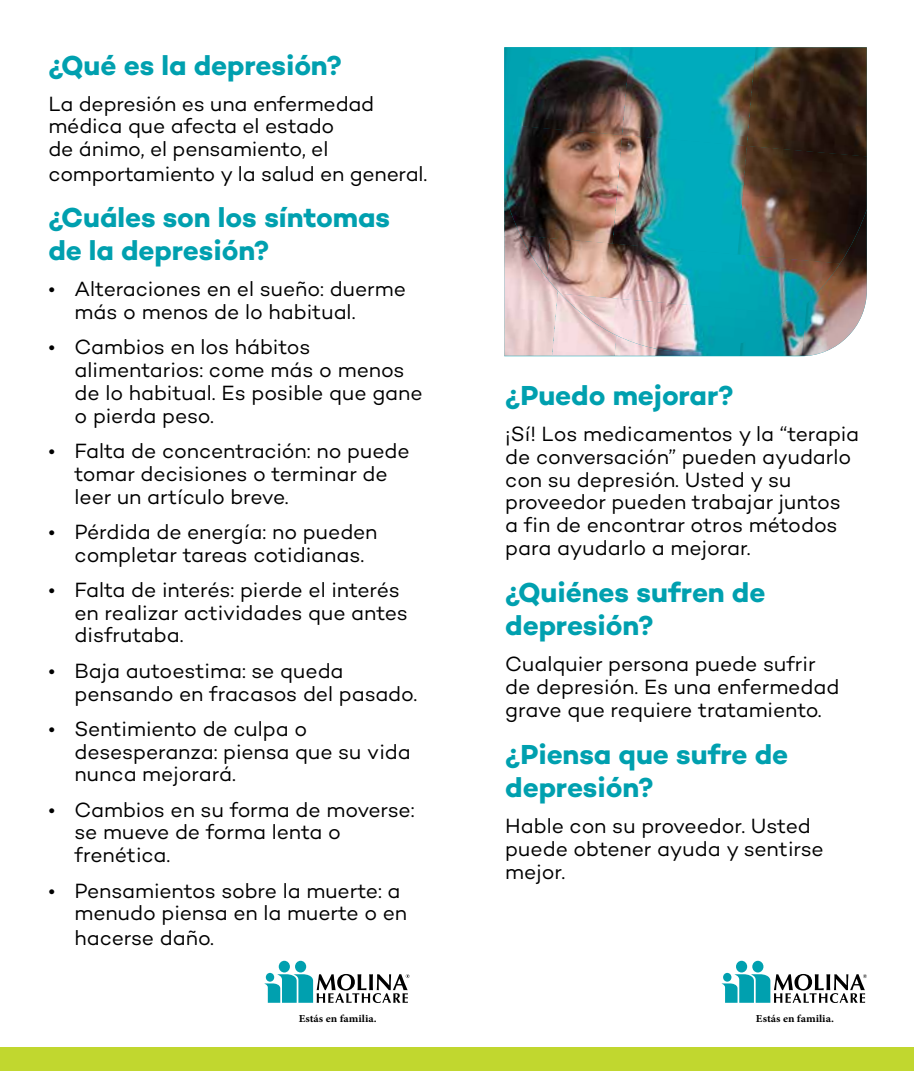
<style>
.page{position:relative;width:914px;height:1071px;background:#fff}
.page>*{position:absolute;margin:0;border:0;box-sizing:border-box;transform-origin:0 0}
.t1{font:700 28px/33.6px "Campton";letter-spacing:-.005em;color:#00a0af}
.t2{font:21px/22.8px "Campton";letter-spacing:-.005em;color:#000}
.t3{font:700 10.67px "Minion Pro";color:#000;scale:1.07 1}
</style>
<div class="page">
<svg style="left:264px;top:960px;width:146px;height:43px"></svg>
<div style="left:266px;top:973px;width:8px;height:9px;background:#00a0af;border-radius:50%"></div>
<div style="left:752px;top:961px;width:11px;height:12px;background:#00a0af;border-radius:50%"></div>
<div style="left:736px;top:961px;width:11px;height:12px;background:#00a0af;border-radius:50%"></div>
<svg style="left:721px;top:974px;width:145px;height:29px"></svg>
<div style="left:723px;top:973px;width:8px;height:9px;background:#00a0af;border-radius:50%"></div>
<img style="left:806px;top:264px;width:60px;height:92px">
<img style="left:504px;top:244px;width:48px;height:112px">
<img style="left:740px;top:314px;width:66px;height:42px">
<img style="left:552px;top:314px;width:62px;height:42px">
<img style="left:614px;top:352px;width:126px;height:4px">
<img style="left:755px;top:47px;width:111px;height:99px">
<img style="left:630px;top:47px;width:125px;height:99px">
<img style="left:504px;top:47px;width:126px;height:88px">
<img style="left:747px;top:146px;width:119px;height:118px">
<img style="left:622px;top:135px;width:125px;height:103px">
<img style="left:504px;top:125px;width:118px;height:119px">
<img style="left:546px;top:238px;width:294px;height:76px">
<img style="left:520px;top:235px;width:30px;height:43px">
<img style="left:560px;top:294px;width:234px;height:58px">
<div style="left:0;top:1047px;width:913px;height:24px;background:#c1d72f"></div>
<h1 class="t1" style="left:48px;top:48px;width:295px">¿Qué es la depresión?</h1>
<p class="t2" style="left:48px;top:91px;width:380px;line-height:23.3px">La depresión es una enfermedad médica que afecta el estado<br>de ánimo, el pensamiento, el comportamiento y la salud en general.</p>
<h1 class="t1" style="left:48px;top:200px;width:343px">¿Cuáles son los síntomas de la depresión?</h1>
<p class="t2" style="left:75px;top:277px;width:333px;text-indent:-26px">• Alteraciones en el sueño: duerme más o menos de lo habitual.</p>
<p class="t2" style="left:75px;top:336px;width:349px;text-indent:-26px">• Cambios en los hábitos alimentarios: come más o menos de lo habitual. Es posible que gane o pierda peso.</p>
<p class="t2" style="left:75px;top:439px;width:337px;text-indent:-26px">• Falta de concentración: no puede tomar decisiones o terminar de leer un artículo breve.</p>
<p class="t2" style="left:75px;top:520px;width:304px;text-indent:-26px">• Pérdida de energía: no pueden completar tareas cotidianas.</p>
<p class="t2" style="left:75px;top:578px;width:335px;text-indent:-26px">• Falta de interés: pierde el interés en realizar actividades que antes disfrutaba.</p>
<p class="t2" style="left:75px;top:659px;width:344px;text-indent:-26px">• Baja autoestima: se queda pensando en fracasos del pasado.</p>
<p class="t2" style="left:75px;top:717px;width:337px;text-indent:-26px">• Sentimiento de culpa o desesperanza: piensa que su vida nunca mejorará.</p>
<p class="t2" style="left:75px;top:798px;width:341px;text-indent:-26px">• Cambios en su forma de moverse: se mueve de forma lenta o frenética.</p>
<p class="t2" style="left:75px;top:879px;width:334px;text-indent:-26px">• Pensamientos sobre la muerte: a menudo piensa en la muerte o en</p>
<p class="t2" style="left:75px;top:927px;width:141px">hacerse daño.</p>
<h1 class="t1" style="left:505px;top:378px;width:230px">¿Puedo mejorar?</h1>
<p class="t2" style="left:505px;top:422px;width:355px">¡Sí! Los medicamentos y la “terapia de conversación” pueden ayudarlo con su depresión. Usted y su proveedor pueden trabajar juntos<br>a fin de encontrar otros métodos para ayudarlo a mejorar.</p>
<h1 class="t1" style="left:505px;top:575px;width:261px">¿Quiénes sufren de depresión?</h1>
<p class="t2" style="left:505px;top:652px;width:335px">Cualquier persona puede sufrir de depresión. Es una enfermedad grave que requiere tratamiento.</p>
<h1 class="t1" style="left:505px;top:737px;width:284px">¿Piensa que sufre de depresión?</h1>
<p class="t2" style="left:505px;top:814px;width:320px">Hable con su proveedor. Usted puede obtener ayuda y sentirse mejor.</p>
<p class="t3" style="left:299px;top:1011px;width:74px">Estás en familia.</p>
<p class="t3" style="left:756px;top:1011px;width:74px">Estás en familia.</p>
</div>
